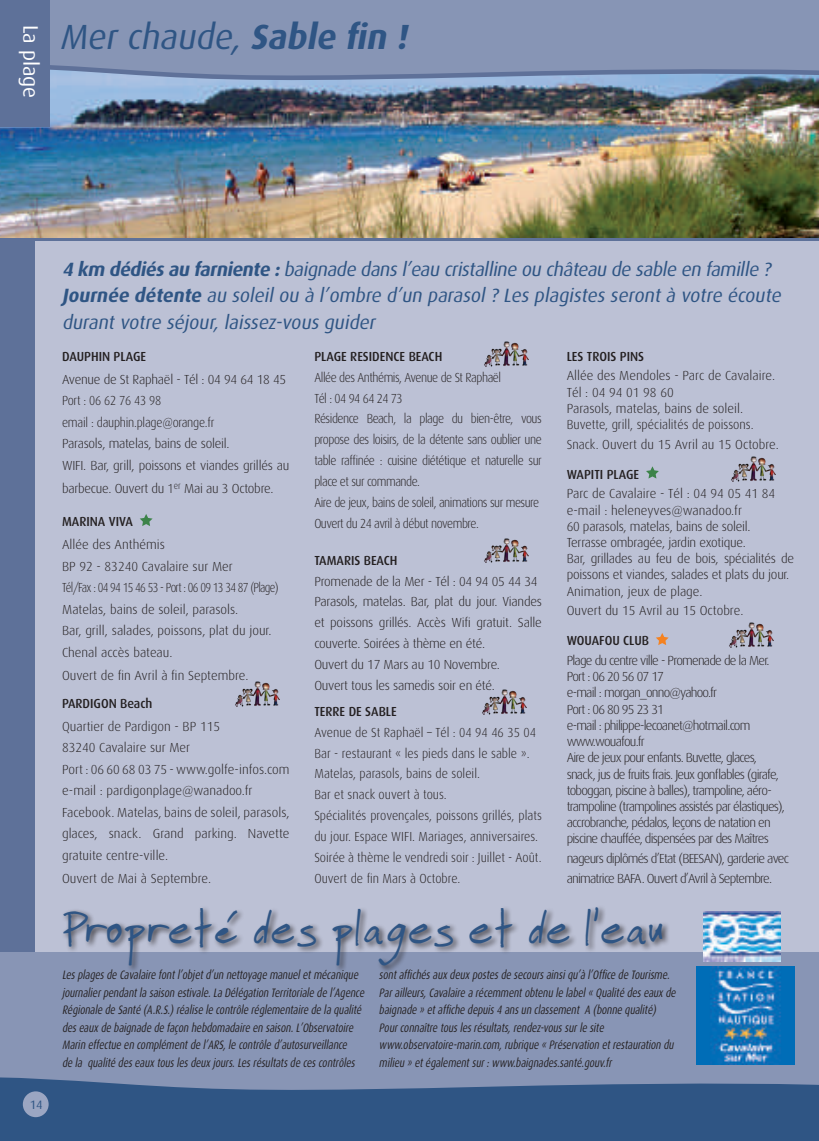
<style>
.page{position:relative;width:819px;height:1141px;background:#bcc1d5}
.page>*{position:absolute;margin:0;border:0;box-sizing:border-box;transform-origin:0 0}
.t1{font:52.5px "Faraco Hand";color:#2f5584;scale:.95 1}
.t2{font:italic 35px "Dax";color:#2f5584}
.t3{font:21px "Dax";color:#fff}
.t4{font:italic 19.25px/26.2px "Dax";color:#2f5584}
.t5{font:300 13.12px/16.3px "Dax";letter-spacing:-.02em;color:#231f20}
.t6{font:300 13.12px/21.5px "Dax";color:#231f20}
.t7{font:300 13.12px/16.3px "Dax";letter-spacing:-.06em;color:#231f20}
.t8{font:300 13.12px/21px "Dax";color:#231f20;scale:.94 1}
.t9{font:300 13.12px/21px "Dax";letter-spacing:-.04em;color:#231f20;scale:.91 1}
.t10{font:500 13.12px "Dax";color:#231f20;scale:.95 1}
.t11{font:300 13.12px "Dax";color:#231f20;scale:.95 1}
.t12{font:italic 12.25px/17.5px "Dax";color:#231f20;scale:.79 1}
.t13{font:12.25px "Dax";color:#2f5584}
.s1{font-weight:700}
</style>
<div class="page">
<div style="left:0;top:0;width:35px;height:1141px;background:#5e7199"></div>
<img style="left:0;top:80px;width:818px;height:158px">
<svg style="left:50px;top:77px;width:768px;height:3px;background:#85a1c6"></svg>
<svg style="left:50px;top:0;width:768px;height:77px;background:#8593b4"></svg>
<div style="left:0;top:0;width:50px;height:126px;background:#5e7199"></div>
<hr style="left:818px;top:72px;width:1px;height:169px;background:#5e7199">
<img style="left:818px;top:80px;width:1px;height:158px">
<svg style="left:818px;top:0;width:1px;height:80px"></svg>
<div style="left:0;top:952px;width:819px;height:189px;background:#8895b5"></div>
<hr style="left:818px;top:911px;width:1px;height:206px;background:#8895b5">
<svg style="left:0;top:1077px;width:819px;height:64px;background:#3b5d8a"></svg>
<svg style="left:140px;top:514px;width:12px;height:12px"></svg>
<img style="left:235px;top:681px;width:45px;height:25px">
<img style="left:484px;top:538px;width:45px;height:25px">
<img style="left:482px;top:689px;width:45px;height:25px">
<svg style="left:646px;top:466px;width:12px;height:13px"></svg>
<svg style="left:656px;top:633px;width:12px;height:12px"></svg>
<img style="left:729px;top:622px;width:45px;height:25px">
<div style="left:61px;top:905px;width:718px;height:131px;background:#231f20;opacity:.75"></div>
<img style="left:696px;top:966px;width:98px;height:98px">
<img style="left:703px;top:911px;width:77px;height:50px">
<img style="left:731px;top:457px;width:45px;height:24px">
<img style="left:484px;top:341px;width:45px;height:25px">
<div style="left:23px;top:1091px;width:26px;height:26px;background:#9ba6c2;border-radius:50%"></div>
<h3 class="t3" style="left:42px;top:25px;width:75px;rotate:90deg">La plage</h3>
<h2 class="t2" style="left:60px;top:18px;width:356px">Mer chaude, <span class="s1">Sable fin !</span></h2>
<p class="t13" style="left:30px;top:1098px;width:14px">14</p>
<h3 class="t4" style="left:62px;top:257px;width:724px"><span class="s1">4 km dédiésau farniente :</span>baignade dansl’eau cristalline ou château de sable en famille ?<br><span class="s1">Journée détente</span> au soleil ou à l’ombre d’un parasol ? Les plagistes seront à votre écoute durant votre séjour, laissez-vous guider</h3>
<p class="t10" style="left:62px;top:349px;width:90px">DAUPHIN PLAGE</p>
<p class="t5" style="left:62px;top:369px;width:229px;line-height:21.5px">Avenue de St Raphaël - Tél : 04 94 64 18 45<br>Port : 06 62 76 43 98<br>email : dauphin.plage@orange.fr<br>Parasols, matelas, bains de soleil.<br>WIFI. Bar, grill, poissons et viandes grillés au</p>
<p class="t5" style="left:62px;top:480px;width:213px">barbecue. Ouvert du 1<sup>er</sup> Mai au 3 Octobre.</p>
<p class="t10" style="left:62px;top:514px;width:76px">MARINA VIVA</p>
<p class="t6" style="left:62px;top:534px;width:218px">Allée des Anthémis<br>BP 92 - 83240 Cavalaire sur Mer<br>Tél/Fax : 04 94 15 46 53 - Port : 06 09 13 34 87 (Plage)<br>Matelas, bains de soleil, parasols.<br>Bar, grill, salades, poissons, plat du jour.<br>Chenal accès bateau.</p>
<p class="t6" style="left:62px;top:665px;width:188px">Ouvert de fin Avril à fin Septembre.</p>
<p class="t10" style="left:62px;top:696px;width:97px">PARDIGON Beach</p>
<p class="t6" style="left:62px;top:716px;width:229px">Quartier de Pardigon - BP 115<br>83240 Cavalaire sur Mer<br>Port : 06 60 68 03 75 - www.golfe-infos.com e-mail : pardigonplage@wanadoo.fr Facebook. Matelas, bains de soleil, parasols, glaces, snack. Grand parking. Navette gratuite centre-ville.</p>
<p class="t6" style="left:62px;top:868px;width:151px">Ouvert de Mai à Septembre.</p>
<p class="t10" style="left:314px;top:349px;width:136px">PLAGE RESIDENCE BEACH</p>
<p class="t9" style="left:314px;top:367px;width:251px">Allée des Anthémis, Avenue de St Raphaël<br>Tél : 04 94 64 24 73<br>Résidence Beach, la plage du bien-être, vous propose des loisirs, de la détente sans oublier une table raffinée : cuisine diététique et naturelle sur place et sur commande.<br>Aire de jeux, bains de soleil, animations sur mesure Ouvert du 24 avril à début novembre.</p>
<p class="t10" style="left:314px;top:553px;width:89px">TAMARIS BEACH</p>
<p class="t5" style="left:314px;top:571px;width:229px;line-height:21px">Promenade de la Mer - Tél : 04 94 05 44 34<br>Parasols, matelas. Bar, plat du jour. Viandes et poissons grillés. Accès Wifi gratuit. Salle couverte. Soirées à thème en été.<br>Ouvert du 17 Mars au 10 Novembre.<br>Ouvert tous les samedis soir en été.</p>
<p class="t10" style="left:314px;top:704px;width:88px">TERRE DE SABLE</p>
<p class="t8" style="left:314px;top:722px;width:243px">Avenue de St Raphaël – Tél : 04 94 46 35 04<br>Bar - restaurant « les pieds dans le sable ».<br>Matelas, parasols, bains de soleil.<br>Bar et snack ouvert à tous.<br>Spécialités provençales, poissons grillés, plats du jour. Espace WIFI. Mariages, anniversaires.<br>Soirée à thème le vendredi soir : Juillet - Août.<br>Ouvert de fin Mars à Octobre.</p>
<p class="t10" style="left:566px;top:349px;width:83px">LES TROIS PINS</p>
<p class="t6" style="left:566px;top:368px;width:210px;line-height:16.3px">Allée des Mendoles - Parc de Cavalaire.<br>Tél : 04 94 01 98 60<br>Parasols, matelas, bains de soleil.<br>Buvette, grill, spécialités de poissons.</p>
<p class="t11" style="left:566px;top:437px;width:225px">Snack. Ouvert du 15 Avril au 15 Octobre.</p>
<p class="t10" style="left:566px;top:467px;width:78px">WAPITI PLAGE</p>
<p class="t5" style="left:566px;top:486px;width:229px">Parc de Cavalaire - Tél : 04 94 05 41 84 e-mail : heleneyves@wanadoo.fr<br>60 parasols, matelas, bains de soleil.<br>Terrasse ombragée, jardin exotique.<br>Bar, grillades au feu de bois, spécialités de poissons et viandes, salades et plats du jour.<br>Animation, jeux de plage.</p>
<p class="t6" style="left:566px;top:600px;width:178px">Ouvert du 15 Avril au 15 Octobre.</p>
<p class="t10" style="left:566px;top:633px;width:88px">WOUAFOU CLUB</p>
<p class="t7" style="left:566px;top:652px;width:220px">Plage du centre ville - Promenade de la Mer.<br>Port : 06 20 56 07 17<br>e-mail : morgan_onno@yahoo.fr<br>Port : 06 80 95 23 31<br>e-mail : philippe-lecoanet@hotmail.com www.wouafou.fr<br>Aire de jeux pour enfants. Buvette, glaces, snack, jus de fruits frais. Jeux gonflables (girafe, toboggan, piscine à balles), trampoline, aéro&shy;trampoline (trampolines assistés par élastiques), accrobranche, pédalos, leçons de natation en piscine chauffée, dispensées par des Maîtres</p>
<p class="t7" style="left:566px;top:849px;width:224px;line-height:19.8px">nageurs diplômés d’Etat (BEESAN), garderie avec animatrice BAFA. Ouvert d’Avril à Septembre.</p>
<h1 class="t1" style="left:62px;top:896px;width:635px">Propreté des plages et de l’eau</h1>
<p class="t12" style="left:62px;top:966px;width:387px">Lesplagesde Cavalaire fontl’objetd’un nettoyage manueletmécanique journalierpendantla saison estivale.La Délégation Territoriale de l’Agence Régionale de Santé (A.R.S.)réalise le contrôle réglementaire de la qualité deseaux de baignade de façon hebdomadaire en saison.L’Observatoire Marin effectue en complémentde l’ARS,le contrôle d’autosurveillance<br>de la qualité deseaux touslesdeux jours.Lesrésultatsde cescontrôles</p>
<p class="t12" style="left:379px;top:966px;width:380px">sontaffichésaux deux postesde secoursainsiqu’à l’Office de Tourisme.<br>Parailleurs,Cavalaire a récemmentobtenu le label« Qualité deseaux de baignade » etaffiche depuis4 ansun classement A (bonne qualité)<br>Pourconnaître touslesrésultats,rendez-voussurle site www.observatoire-marin.com,rubrique « Préservation etrestauration du milieu » etégalementsur :www.baignades.santé.gouv.fr</p>
</div>
